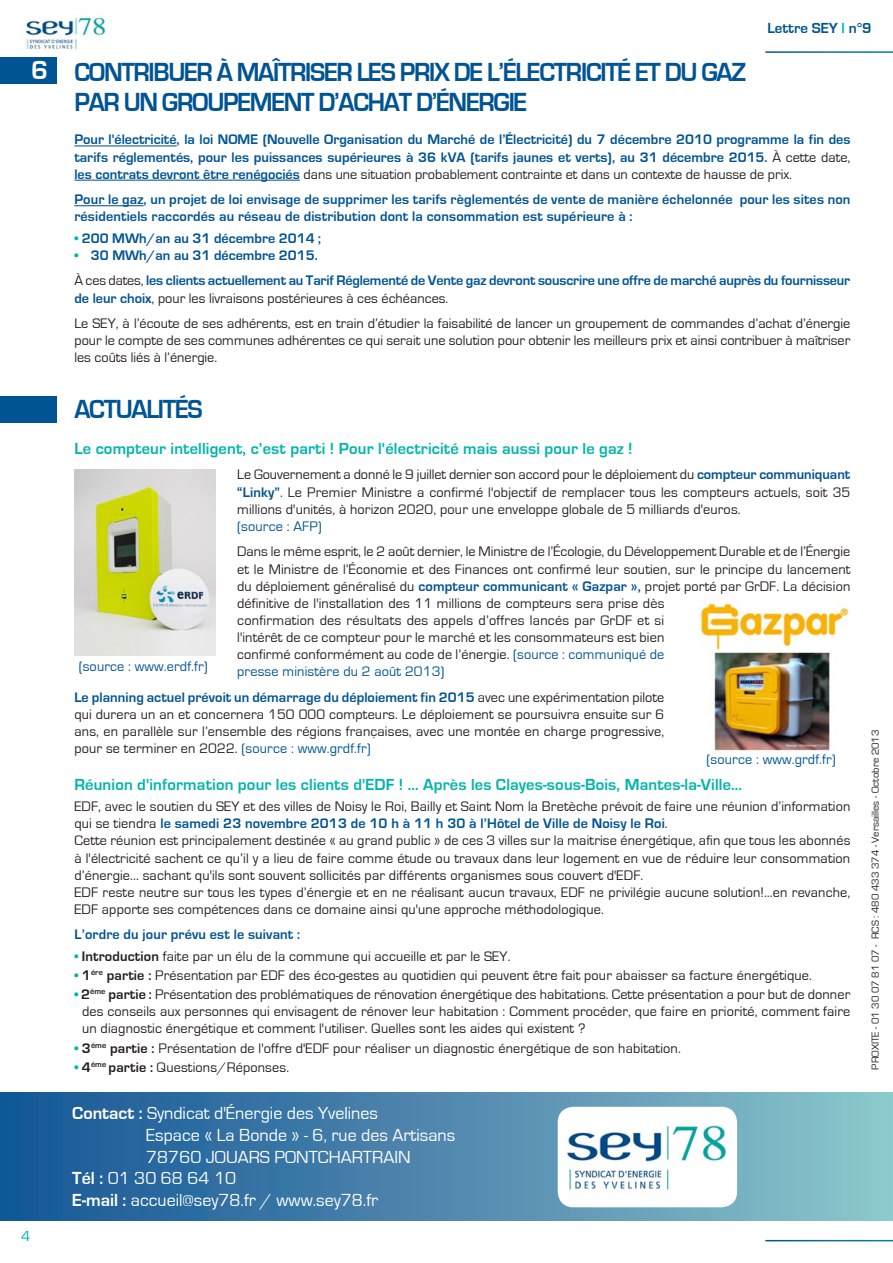
<style>
.page{position:relative;width:893px;height:1263px;background:#fff}
.page>*{position:absolute;margin:0;border:0;box-sizing:border-box;transform-origin:0 0}
.t1{font:700 27px/30px "Eurostile";letter-spacing:-.05em;color:#015494;scale:.94 1}
.t2{font:700 27px "Eurostile";color:#fff}
.t3{font:18px "Eurostile";color:#fff}
.t4{font:700 16.5px "Eurostile";letter-spacing:.01em;color:#00b5ac}
.t5{font:700 15px "Eurostile";color:#015494}
.t6{font:15px "Eurostile";color:#00b5ac}
.t7{font:14.25px/17.1px "Eurostile";letter-spacing:.01em;color:#231f20}
.t8{font:700 14.25px/17.1px "Eurostile";letter-spacing:.01em;color:#015494;text-align:justify}
.t9{font:700 14.25px/25.7px "Eurostile";letter-spacing:-.01em;color:#015494}
.t10{font:14.25px "Eurostile";letter-spacing:.01em;color:#015494}
.t11{font:10.5px "Eurostile";color:#231f20}
.s1{color:#00b5ac}
.s2{font-weight:400;color:#231f20}
.s3{font-weight:400;color:#00b5ac}
.s4{font-weight:700;color:#015494}
.s5{color:#015494}
.s6{font-weight:700}
</style>
<div class="page">
<img style="left:26px;top:17px;width:80px;height:33px">
<img style="left:74px;top:470px;width:142px;height:185px">
<div style="left:0;top:1093px;width:893px;height:127px;background:linear-gradient(to right,#135394,#8fc5cc)"></div>
<img style="left:558px;top:1107px;width:179px;height:100px">
<hr style="left:74px;top:145px;width:103px;height:1px;background:#015494">
<hr style="left:74px;top:180px;width:226px;height:1px;background:#015494">
<hr style="left:74px;top:205px;width:70px;height:1px;background:#015494">
<div style="left:0;top:57px;width:57px;height:26px;background:#015494"></div>
<div style="left:0;top:396px;width:57px;height:26px;background:#015494"></div>
<img style="left:700px;top:602px;width:149px;height:149px">
<h1 class="t2" style="left:31px;top:55px;width:18px">6</h1>
<p class="t6" style="left:21px;top:1228px;width:11px">4</p>
<p class="t5" style="left:767px;top:20px;width:106px">Lettre SEY <span class="s1">l</span> n°9</p>
<h1 class="t1" style="left:74px;top:58px;width:716px">CONTRIBUER À MAÎTRISER LES PRIX DE L’ÉLECTRICITÉ ET DU GAZ<br>PAR un GROUPEMENT D’ACHAT D’ÉNERGIE</h1>
<p class="t8" style="left:74px;top:131px;width:777px">Pour l'électricité, la loi NOME (Nouvelle Organisation du Marché de l’Électricité) du 7 décembre 2010 programme la fin des tarifs réglementés, pour les puissances supérieures à 36 kVA (tarifs jaunes et verts), au 31 décembre 2015. <span class="s2">à cette date, </span>les contrats devront être renégociés <span class="s2">dans une situation probablement contrainte et dans un contexte de hausse de prix.</span></p>
<p class="t8" style="left:74px;top:191px;width:777px">Pour le gaz, un projet de loi envisage de supprimer les tarifs règlementés de vente de manière échelonnée pour les sites non résidentiels raccordés au réseau de distribution dont la consommation est supérieure à :</p>
<p class="t8" style="left:74px;top:230px;width:248px"><span class="s3">•</span> 200 MWh/an au 31 décembre 2014 ;</p>
<p class="t9" style="left:74px;top:243px;width:777px"><span class="s3">•</span> 30 MWh/an au 31 décembre 2015.<br><span class="s2">À ces dates,</span> les clients actuellement au Tarif Réglementé de Vente gaz devront souscrire une offre de marché auprès du fournisseur</p>
<p class="t7" style="left:74px;top:285px;width:777px;line-height:25.7px"><span class="s4">de leur choix</span>, pour les livraisons postérieures à ces échéances.<br>Le SEY, à l’écoute de ses adhérents, est en train d’étudier la faisabilité de lancer un groupement de commandes d’achat d’énergie</p>
<p class="t7" style="left:74px;top:332px;width:777px">pour le compte de ses communes adhérentes ce qui serait une solution pour obtenir les meilleurs prix et ainsi contribuer à maîtriser les coûts liés à l’énergie.</p>
<h1 class="t1" style="left:74px;top:395px;width:138px">ACTUALITÉS</h1>
<p class="t4" style="left:74px;top:440px;width:560px">Le compteur intelligent, c’est parti ! Pour l'électricité mais aussi pour le gaz !</p>
<p class="t7" style="left:237px;top:466px;width:615px;text-align:justify">Le gouvernement a donné le 9 juillet dernier son accord pour le déploiement du <span class="s4">compteur communiquant “Linky”</span>. Le Premier Ministre a confirmé l'objectif de remplacer tous les compteurs actuels, soit 35 millions d'unités, à horizon 2020, pour une enveloppe globale de 5 milliards d'euros.</p>
<p class="t10" style="left:237px;top:518px;width:86px">(source : AFP)</p>
<p class="t7" style="left:237px;top:543px;width:615px">Dans le même esprit, le 2 août dernier, le ministre de l’Écologie, du Développement durable et de l’Énergie et le ministre de l’Économie et des Finances ont confirmé leur soutien, sur le principe du lancement du déploiement généralisé du <span class="s4">compteur communicant « Gazpar »,</span> projet porté par GrDF. La décision définitive de l'installation des 11 millions de compteurs sera prise dès<br>confirmation des résultats des appels d’offres lancés par GrDF et si<br>l'intérêt de ce compteur pour le marché et les consommateurs est bien<br>confirmé conformément au code de l’énergie. <span class="s5">(source : communiqué de<br>presse ministère du 2 août 2013)</span></p>
<p class="t7" style="left:74px;top:689px;width:591px;text-align:justify"><span class="s4">Le planning actuel prévoit un démarrage du déploiement fin 2015</span> avec une expérimentation pilote qui durera un an et concernera 150 000 compteurs. Le déploiement se poursuivra ensuite sur 6 ans, en parallèle sur l’ensemble des régions françaises, avec une montée en charge progressive, pour se terminer en 2022. <span class="s5">(source : www.grdf.fr)</span></p>
<p class="t4" style="left:74px;top:775px;width:669px">Réunion d'information pour les clients d'EDF ! ... Après les Clayes-sous-Bois, Mantes-la-Ville...</p>
<p class="t7" style="left:74px;top:798px;width:777px">EDF, avec le soutien du SEY et des villes de Noisy le Roi, Bailly et Saint Nom la Bretèche prévoit de faire une réunion d’information qui se tiendra <span class="s4">le samedi 23 novembre 2013 de 10 h à 11 h 30 à l’Hôtel de Ville de Noisy le Roi</span>.<br>Cette réunion est principalement destinée « au grand public » de ces 3 villes sur la maitrise énergétique, afin que tous les abonnés à l'électricité sachent ce qu’il y a lieu de faire comme étude ou travaux dans leur logement en vue de réduire leur consommation d’énergie... sachant qu'ils sont souvent sollicités par différents organismes sous couvert d'EDF.<br>EDF reste neutre sur tous les types d’énergie et en ne réalisant aucun travaux, EDF ne privilégie aucune solution!…en revanche, EDF apporte ses compétences dans ce domaine ainsi qu'une approche méthodologique.</p>
<p class="t8" style="left:74px;top:926px;width:227px">L’ordre du jour prévu est le suivant :</p>
<p class="t7" style="left:74px;top:948px;width:438px"><span class="s1">•</span> <span class="s6">Introduction</span> faite par un élu de la commune qui accueille et par le SEY.</p>
<p class="t7" style="left:74px;top:967px;width:739px"><span class="s1">•</span> <span class="s6">1</span><sup>ére</sup> <span class="s6">partie :</span> Présentation par EDF des éco-gestes au quotidien qui peuvent être fait pour abaisser sa facture énergétique.</p>
<p class="t7" style="left:82px;top:986px;width:770px;text-align:justify;text-indent:-8px"><span class="s1">•</span> <span class="s6">2</span><sup>éme</sup> <span class="s6">partie :</span> Présentation des problématiques de rénovation énergétique des habitations. Cette présentation a pour but de donner des conseils aux personnes qui envisagent de rénover leur habitation : Comment procéder, que faire en priorité, comment faire un diagnostic énergétique et comment l'utiliser. Quelles sont les aides qui existent ?</p>
<p class="t7" style="left:74px;top:1040px;width:608px"><span class="s1">•</span> <span class="s6">3</span><sup>éme</sup> <span class="s6">partie :</span> Présentation de l'offre d'EDF pour réaliser un diagnostic énergétique de son habitation.</p>
<p class="t7" style="left:74px;top:1059px;width:216px"><span class="s1">•</span> <span class="s6">4</span><sup>éme</sup> <span class="s6">partie :</span> Questions/Réponses.</p>
<p class="t10" style="left:79px;top:658px;width:131px">(source : www.erdf.fr)</p>
<p class="t10" style="left:706px;top:752px;width:131px">(source : www.grdf.fr)</p>
<p class="t3" style="left:72px;top:1104px;width:307px"><span class="s6">Contact :</span> Syndicat d'Énergie des Yvelines</p>
<p class="t3" style="left:146px;top:1125px;width:311px">Espace « La Bonde » - 6, rue des Artisans</p>
<p class="t3" style="left:146px;top:1147px;width:266px">78760 JOUARS PONTCHARTRAIN</p>
<p class="t3" style="left:72px;top:1169px;width:165px"><span class="s6">Tél :</span> 01 30 68 64 10</p>
<p class="t3" style="left:72px;top:1190px;width:308px"><span class="s6">e-mail :</span> accueil@sey78.fr / www.sey78.fr</p>
<p class="t11" style="left:870px;top:1069px;width:341px;rotate:-90deg">PROXITE - 01 30 07 81 07 - RCS : 480 433 374 - Versailles - Octobre 2013</p>
</div>
